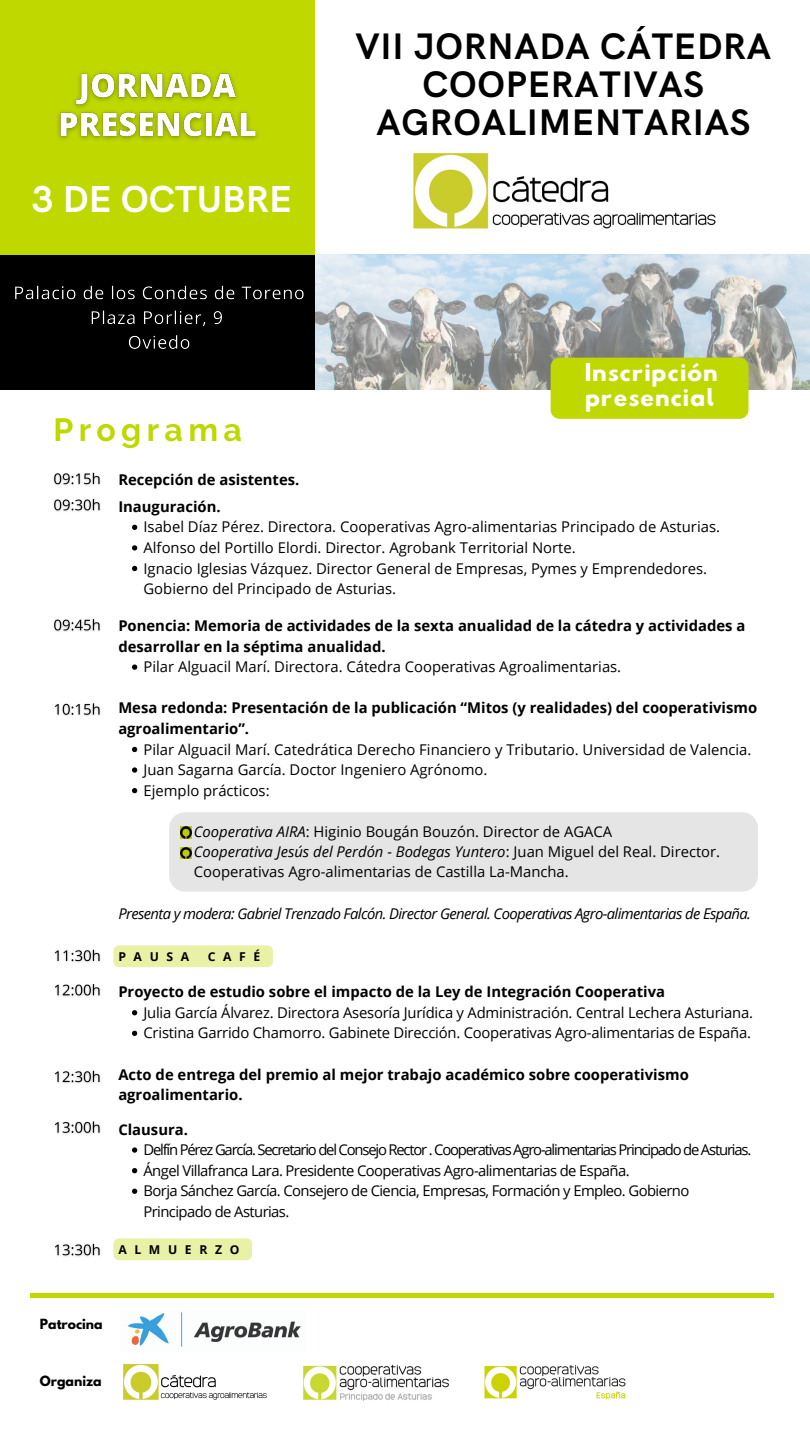
<style>
.page{position:relative;width:810px;height:1440px;background:#fff}
.page>*{position:absolute;margin:0;border:0;box-sizing:border-box;transform-origin:0 0}
.t1{font:700 37.7px "HK Grotesk";color:#fff}
.t2{font:700 37px/38.2px "HK Grotesk";letter-spacing:.02em;color:#000;text-align:center}
.t3{font:700 32px "Raleway";letter-spacing:.165em;color:#bed800}
.t4{font:21.8px/25.5px "Hussar Bd";color:#fff}
.t5{font:14.8px/20.6px "Open Sans";color:#000}
.t6{font:700 14.8px/20.6px "Open Sans";color:#000}
.t7{font:14.8px/20.6px "Open Sans";letter-spacing:-.04em;color:#000}
.t8{font:14.8px "Open Sans";letter-spacing:-.08em;color:#000}
.t9{font:italic 14.8px "Open Sans";letter-spacing:-.04em;color:#000}
.t10{font:700 12.5px "League Spartan";color:#000}
.t11{font:700 12.2px "Open Sans";letter-spacing:.625em;color:#000}
.s1{font-style:italic}
</style>
<div class="page">
<img style="left:315px;top:255px;width:495px;height:135px">
<div style="left:0;top:0;width:315px;height:274px;background:#bed800"></div>
<div style="left:0;top:255px;width:315px;height:135px;background:#000"></div>
<svg style="left:132px;top:525px;width:5px;height:5px"></svg>
<svg style="left:132px;top:545px;width:5px;height:6px"></svg>
<svg style="left:132px;top:566px;width:5px;height:5px"></svg>
<svg style="left:132px;top:664px;width:5px;height:6px"></svg>
<svg style="left:132px;top:747px;width:5px;height:5px"></svg>
<svg style="left:132px;top:767px;width:5px;height:6px"></svg>
<svg style="left:132px;top:788px;width:5px;height:5px"></svg>
<svg style="left:132px;top:1010px;width:5px;height:5px"></svg>
<svg style="left:132px;top:1031px;width:5px;height:5px"></svg>
<svg style="left:132px;top:1147px;width:5px;height:6px"></svg>
<svg style="left:132px;top:1168px;width:5px;height:5px"></svg>
<svg style="left:132px;top:1189px;width:5px;height:5px"></svg>
<img style="left:413px;top:153px;width:302px;height:76px">
<div style="left:169px;top:812px;width:589px;height:80px;background:#e5e5e5;border-radius:16px"></div>
<svg style="left:181px;top:848px;width:10px;height:11px"></svg>
<svg style="left:181px;top:827px;width:10px;height:11px"></svg>
<div style="left:30px;top:1293px;width:744px;height:5px;background:#bed800"></div>
<img style="left:484px;top:1365px;width:142px;height:35px">
<img style="left:123px;top:1364px;width:144px;height:36px">
<img style="left:128px;top:1312px;width:173px;height:35px">
<img style="left:303px;top:1364px;width:146px;height:37px">
<img style="left:58px;top:72px;width:200px;height:68px">
<img style="left:53px;top:472px;width:48px;height:785px">
<img style="left:15px;top:285px;width:289px;height:64px">
<div style="left:551px;top:358px;width:198px;height:61px;background:#bed800"></div>
<div style="left:113px;top:945px;width:160px;height:22px;background:#e8f1a6;border-radius:5px"></div>
<div style="left:113px;top:1238px;width:139px;height:22px;background:#e8f1a6;border-radius:5px"></div>
<p class="t1" style="left:32px;top:178px;width:261px">3 DE OCTUBRE</p>
<p class="t3" style="left:54px;top:411px;width:190px">Programa</p>
<p class="t2" style="left:356px;top:29px;width:417px">VII JORNADA CÁTEDRA<br>COOPERATIVAS<br>AGROALIMENTARIAS</p>
<p class="t4" style="left:585px;top:362px;width:135px">Inscripción presencial</p>
<h1 class="t6" style="left:118px;top:468px;width:183px">Recepción de asistentes.</h1>
<h1 class="t6" style="left:118px;top:496px;width:104px">Inauguración.</h1>
<p class="t5" style="left:144px;top:516px;width:578px">Isabel Díaz Pérez. Directora. Cooperativas Agro-alimentarias Principado de Asturias.</p>
<p class="t5" style="left:144px;top:537px;width:434px">Alfonso del Portillo Elordi. Director. Agrobank Territorial Norte.</p>
<h4 class="t5" style="left:144px;top:558px;width:565px">Ignacio Iglesias Vázquez. Director General de Empresas, Pymes y Emprendedores.<br>Gobierno del Principado de Asturias.</h4>
<h3 class="t6" style="left:118px;top:615px;width:628px">Ponencia: Memoria de actividades de la sexta anualidad de la cátedra y actividades a desarrollar en la séptima anualidad.</h3>
<h6 class="t5" style="left:144px;top:656px;width:479px">Pilar Alguacil Marí. Directora. Cátedra Cooperativas Agroalimentarias.</h6>
<h6 class="t6" style="left:118px;top:697px;width:640px">Mesa redonda: Presentación de la publicación “Mitos (y realidades) del cooperativismo agroalimentario”.</h6>
<p class="t5" style="left:144px;top:739px;width:609px">Pilar Alguacil Marí. Catedrática Derecho Financiero y Tributario. Universidad de Valencia.</p>
<p class="t5" style="left:144px;top:759px;width:345px">Juan Sagarna García. Doctor Ingeniero Agrónomo.</p>
<p class="t5" style="left:144px;top:780px;width:128px">Ejemplo prácticos:</p>
<p class="t5" style="left:194px;top:821px;width:420px"><span class="s1">Cooperativa AIRA</span>: Higinio Bougán Bouzón. Director de AGACA</p>
<p class="t5" style="left:194px;top:841px;width:528px;line-height:20.2px"><span class="s1">Cooperativa Jesús del Perdón - Bodegas Yuntero</span>: Juan Miguel del Real. Director.<br>Cooperativas Agro-alimentarias de Castilla La-Mancha.</p>
<h6 class="t9" style="left:118px;top:903px;width:634px">Presenta y modera: Gabriel Trenzado Falcón. Director General. Cooperativas Agro-alimentarias de España.</h6>
<p class="t11" style="left:118px;top:948px;width:72px">PAUSA</p>
<p class="t11" style="left:208px;top:948px;width:54px">CAFÉ</p>
<p class="t6" style="left:118px;top:981px;width:548px">Proyecto de estudio sobre el impacto de la Ley de Integración Cooperativa</p>
<h6 class="t5" style="left:144px;top:1002px;width:611px">Julia García Álvarez. Directora Asesoría Jurídica y Administración. Central Lechera Asturiana.</h6>
<p class="t5" style="left:144px;top:1022px;width:609px">Cristina Garrido Chamorro. Gabinete Dirección. Cooperativas Agro-alimentarias de España.</p>
<p class="t6" style="left:118px;top:1064px;width:572px">Acto de entrega del premio al mejor trabajo académico sobre cooperativismo agroalimentario.</p>
<p class="t6" style="left:118px;top:1119px;width:71px">Clausura.</p>
<p class="t8" style="left:144px;top:1139px;width:609px">Delfín Pérez García. Secretario del Consejo Rector . Cooperativas Agro-alimentarias Principado de Asturias.</p>
<h6 class="t7" style="left:144px;top:1160px;width:488px">Ángel Villafranca Lara. Presidente Cooperativas Agro-alimentarias de España.</h6>
<p class="t7" style="left:144px;top:1180px;width:547px">Borja Sánchez García. Consejero de Ciencia, Empresas, Formación y Empleo. Gobierno<br>Principado de Asturias.</p>
<p class="t11" style="left:118px;top:1241px;width:123px">ALMUERZO</p>
<p class="t10" style="left:40px;top:1318px;width:64px">Patrocina</p>
<p class="t10" style="left:40px;top:1375px;width:63px">Organiza</p>
</div>
